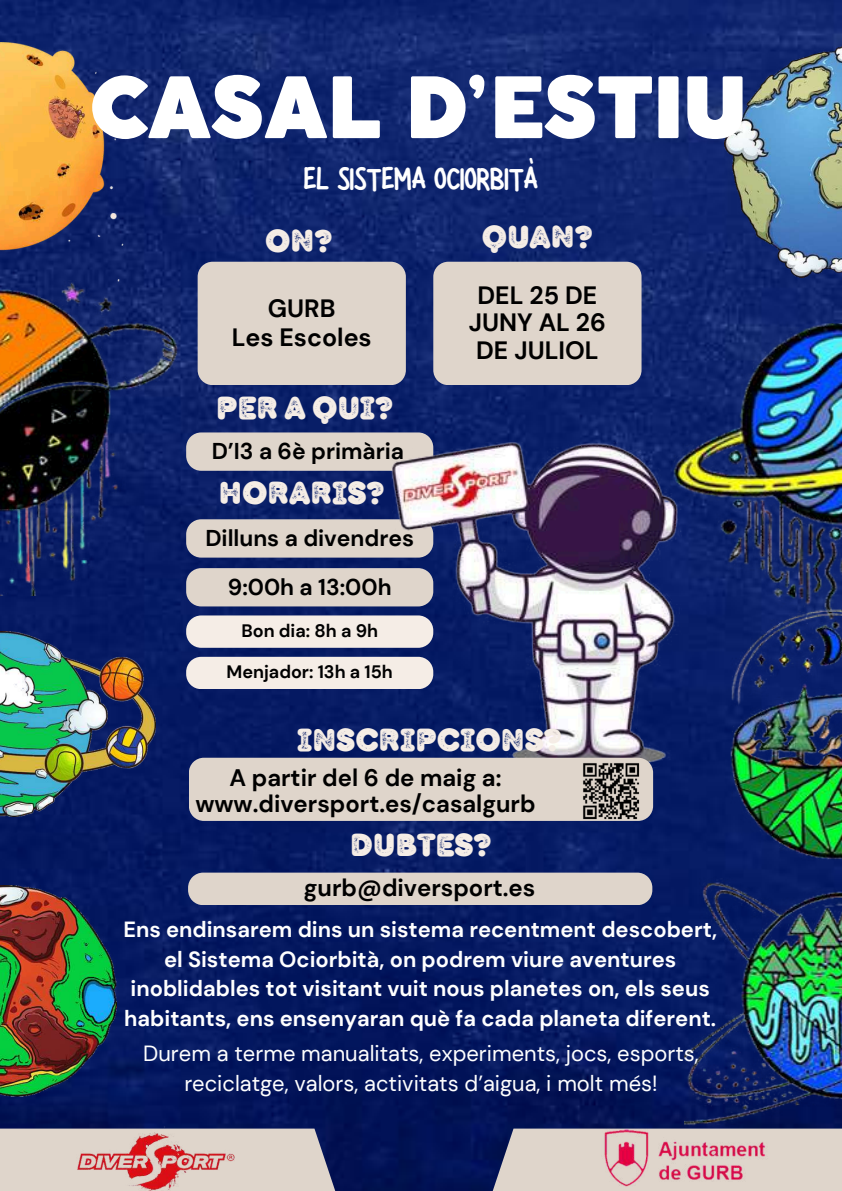
<style>
.page{position:relative;width:842px;height:1191px;background:#fff}
.page>*{position:absolute;margin:0;border:0;box-sizing:border-box;transform-origin:0 0}
.t1{font:900 83.2px "Coco Gothic";letter-spacing:-.04em;color:#fff}
.t2{font:41.7px "Hibernate";color:#fff}
.t3{font:31.8px "TT Milks Casual 900 One";color:#f5ede6}
.t4{font:700 25px/27.8px "DM Sans";color:#000;text-align:center}
.t5{font:700 23.9px/26.2px "DM Sans";color:#000;text-align:center}
.t6{font:700 22.8px/48.8px "DM Sans";color:#000;text-align:center}
.t7{font:700 21.9px/29.7px "DM Sans";color:#fff;text-align:center}
.t8{font:21.9px/29.7px "DM Sans";color:#fff;text-align:center}
.t9{font:700 18px "DM Sans";color:#000}
</style>
<div class="page">
<img style="left:0;top:0;width:842px;height:1128px">
<div style="left:198px;top:262px;width:208px;height:123px;background:#dfd5cb"></div>
<div style="left:433px;top:262px;width:208px;height:123px;background:#dfd5cb"></div>
<img style="left:0;top:0;width:156px;height:280px">
<img style="left:0;top:885px;width:116px;height:219px">
<img style="left:0;top:631px;width:156px;height:185px">
<img style="left:662px;top:323px;width:180px;height:315px">
<img style="left:724px;top:601px;width:118px;height:258px">
<img style="left:0;top:280px;width:180px;height:315px">
<svg style="left:453px;top:1128px;width:389px;height:62px;background:#a09eaa"></svg>
<img style="left:684px;top:873px;width:158px;height:277px">
<img style="left:724px;top:44px;width:118px;height:233px">
<svg style="left:0;top:1128px;width:453px;height:62px;background:#7d7e96"></svg>
<img style="left:76px;top:1125px;width:159px;height:65px">
<div style="left:186px;top:519px;width:195px;height:38px;background:#dfd5cb"></div>
<div style="left:186px;top:568px;width:195px;height:38px;background:#dfd5cb"></div>
<svg style="left:186px;top:432px;width:247px;height:39px;background:#d6cec7"></svg>
<img style="left:381px;top:442px;width:300px;height:333px">
<div style="left:189px;top:757px;width:464px;height:63px;background:#dfd5cb"></div>
<div style="left:188px;top:872px;width:464px;height:33px;background:#dfd5cb"></div>
<img style="left:592px;top:1124px;width:184px;height:66px">
<div style="left:186px;top:615px;width:247px;height:32px;background:#f5ede6"></div>
<div style="left:186px;top:656px;width:247px;height:33px;background:#f5ede6"></div>
<img style="left:581px;top:760px;width:61px;height:61px">
<h1 class="t1" style="left:89px;top:76px;width:661px">CASAL D’ESTIU</h1>
<h2 class="t2" style="left:304px;top:158px;width:236px">EL SISTEMA OCIORBITÀ</h2>
<h3 class="t3" style="left:265px;top:223px;width:69px">ON?</h3>
<h3 class="t3" style="left:482px;top:220px;width:113px">QUAN?</h3>
<p class="t4" style="left:232px;top:293px;width:142px;line-height:29.2px">GURB<br>Les Escoles</p>
<h3 class="t3" style="left:216px;top:390px;width:179px">PER A QUI?</h3>
<p class="t6" style="left:212px;top:426px;width:194px">D’I3 a 6è primària</p>
<h3 class="t3" style="left:219px;top:475px;width:167px">HORARIS?</h3>
<p class="t6" style="left:205px;top:514px;width:210px">Dilluns a divendres<br>9:00h a 13:00h</p>
<p class="t9" style="left:241px;top:619px;width:138px">Bon dia: 8h a 9h</p>
<p class="t9" style="left:227px;top:660px;width:168px">Menjador: 13h a 15h</p>
<p class="t4" style="left:469px;top:281px;width:139px">DEL 25 DE<br>JUNY AL 26<br>DE JULIOL</p>
<h3 class="t3" style="left:297px;top:721px;width:266px">INSCRIPCIONS?</h3>
<p class="t5" style="left:195px;top:764px;width:342px">A partir del 6 de maig a: www.diversport.es/casalgurb</p>
<h3 class="t3" style="left:350px;top:827px;width:143px">DUBTES?</h3>
<p class="t5" style="left:304px;top:874px;width:233px">gurb@diversport.es</p>
<p class="t7" style="left:123px;top:914px;width:595px">Ens endinsarem dins un sistema recentment descobert, el Sistema Ociorbità, on podrem viure aventures inoblidables tot visitant vuit nous planetes on, els seus habitants, ens ensenyaran què fa cada planeta diferent.</p>
<p class="t8" style="left:143px;top:1038px;width:557px">Durem a terme manualitats, experiments, jocs, esports, reciclatge, valors, activitats d’aigua, i molt més!</p>
</div>
